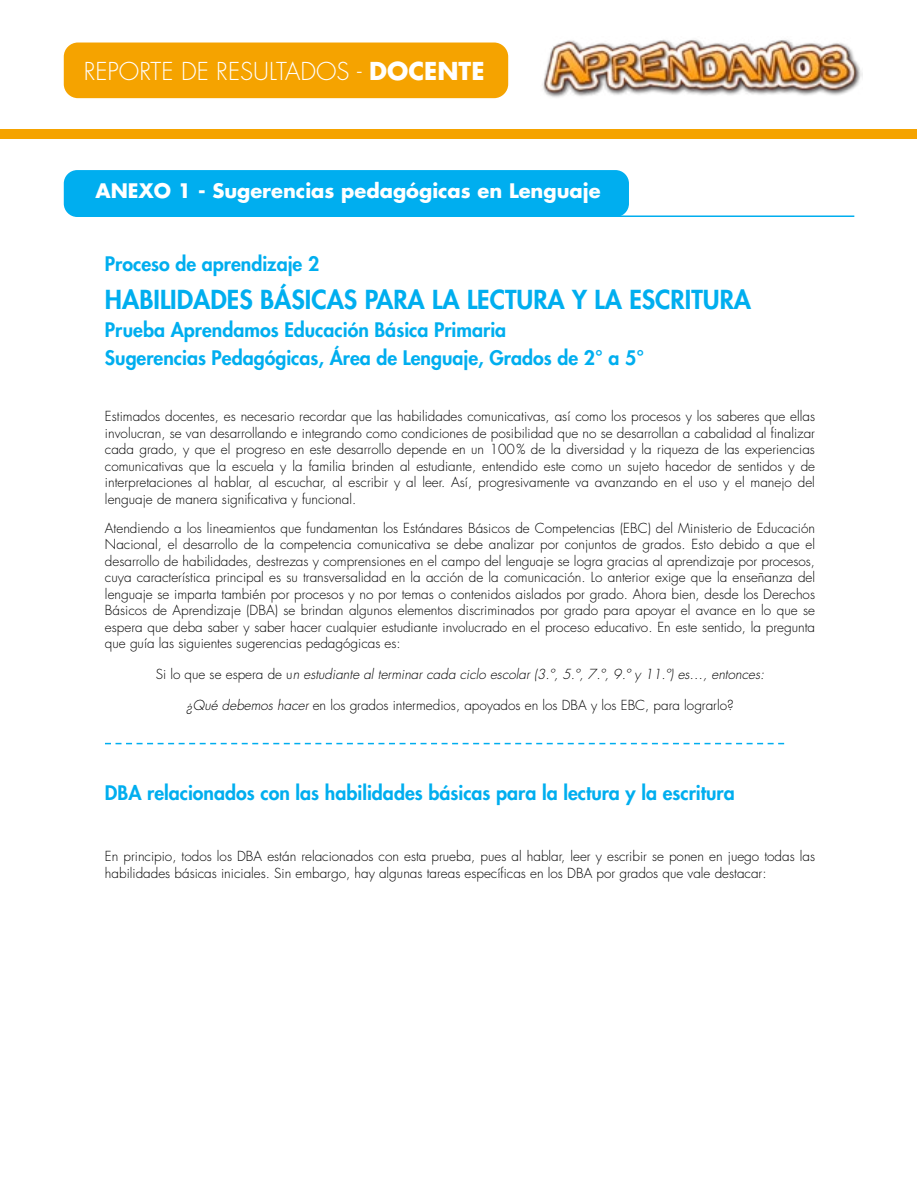
<style>
.page{position:relative;width:918px;height:1188px;background:#fff}
.page>*{position:absolute;margin:0;border:0;box-sizing:border-box;transform-origin:0 0}
.t1{font:800 25.5px "Futura Std";color:#00aeef}
.t2{font:300 24px "Futura Std";color:#fff}
.t3{font:800 19.5px/28px "Futura Std";color:#00aeef}
.t4{font:700 19.5px "Futura Std";color:#fff}
.t5{font:300 13.5px/16.5px "Futura Std";color:#000;text-align:justify}
.t6{font:italic 300 13.5px "Futura Std";color:#000}
.s1{font-weight:700}
.s2{font-style:normal}
.s3{font-style:italic}
</style>
<div class="page">
<div style="left:65px;top:171px;width:563px;height:45px;background:#00aeef;border-radius:13px"></div>
<div style="left:64px;top:170px;width:565px;height:47px;border:2px solid #00aeef;border-radius:13px"></div>
<hr style="left:80px;top:215px;width:774px;height:2px;background:#00aeef">
<div style="left:64px;top:43px;width:444px;height:55px;background:#f5a300;border-radius:14px"></div>
<div style="left:1px;top:129px;width:916px;height:9px;background:#f5a300"></div>
<img style="left:542px;top:40px;width:321px;height:58px">
<svg style="left:105px;top:743px;width:679px;height:1px"></svg>
<h2 class="t2" style="left:84px;top:57px;width:402px">REPORTE DE RESULTADOS - <span class="s1">DOCENTE</span></h2>
<h3 class="t4" style="left:95px;top:178px;width:507px">ANEXO 1 - Sugerencias pedagógicas en Lenguaje</h3>
<h3 class="t3" style="left:105px;top:250px;width:216px">Proceso de aprendizaje 2</h3>
<h1 class="t1" style="left:105px;top:284px;width:648px">HABILIDADES BÁSICAS PARA LA LECTURA Y LA ESCRITURA</h1>
<h3 class="t3" style="left:105px;top:316px;width:541px">Prueba Aprendamos Educación Básica Primaria<br>Sugerencias Pedagógicas, Área de Lenguaje, Grados de 2° a 5°</h3>
<p class="t5" style="left:105px;top:408px;width:712px">Estimados docentes, es necesario recordar que las habilidades comunicativas, así como los procesos y los saberes que ellas involucran, se van desarrollando e integrando como condiciones de posibilidad que no se desarrollan a cabalidad al finalizar cada grado, y que el progreso en este desarrollo depende en un 100% de la diversidad y la riqueza de las experiencias comunicativas que la escuela y la familia brinden al estudiante, entendido este como un sujeto hacedor de sentidos y de interpretaciones al hablar, al escuchar, al escribir y al leer. Así, progresivamente va avanzando en el uso y el manejo del lenguaje de manera significativa y funcional.</p>
<p class="t5" style="left:105px;top:520px;width:712px">Atendiendo a los lineamientos que fundamentan los Estándares Básicos de Competencias (EBC) del Ministerio de Educación Nacional, el desarrollo de la competencia comunicativa se debe analizar por conjuntos de grados. Esto debido a que el desarrollo de habilidades, destrezas y comprensiones en el campo del lenguaje se logra gracias al aprendizaje por procesos, cuya característica principal es su transversalidad en la acción de la comunicación. Lo anterior exige que la enseñanza del lenguaje se imparta también por procesos y no por temas o contenidos aislados por grado. Ahora bien, desde los Derechos Básicos de Aprendizaje (DBA) se brindan algunos elementos discriminados por grado para apoyar el avance en lo que se espera que deba saber y saber hacer cualquier estudiante involucrado en el proceso educativo. En este sentido, la pregunta que guía las siguientes sugerencias pedagógicas es:</p>
<p class="t6" style="left:156px;top:666px;width:610px"><span class="s2">Si lo que se espera de u</span>n estudiante al terminar cada ciclo escolar (3.º, 5.º, 7.º, 9.º y 11.º) es…, entonces:</p>
<p class="t5" style="left:186px;top:697px;width:549px"><span class="s3">¿Qué debemos hacer</span> en los grados intermedios, apoyados en los DBA y los EBC, para lograrlo?</p>
<h3 class="t3" style="left:105px;top:779px;width:631px">DBA relacionados con las habilidades básicas para la lectura y la escritura</h3>
<p class="t5" style="left:105px;top:849px;width:712px">En principio, todos los DBA están relacionados con esta prueba, pues al hablar, leer y escribir se ponen en juego todas las habilidades básicas iniciales. Sin embargo, hay algunas tareas específicas en los DBA por grados que vale destacar:</p>
</div>
